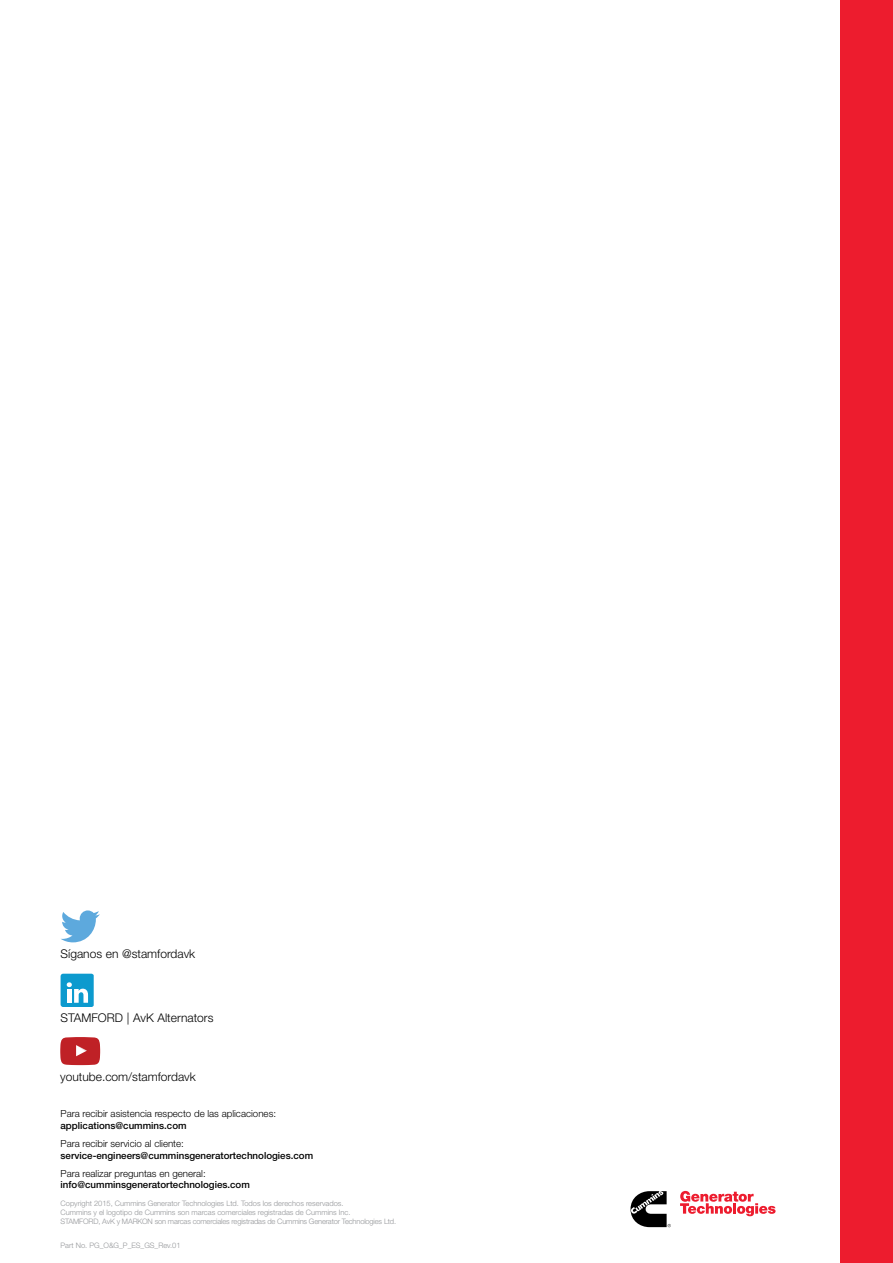
<style>
.page{position:relative;width:893px;height:1263px;background:#fff}
.page>*{position:absolute;margin:0;border:0;box-sizing:border-box;transform-origin:0 0}
.t1{font:300 12px "Helvetica Neue";color:#000}
.t2{font:500 9.75px "Helvetica Neue";color:#000}
.t3{font:300 9.75px "Helvetica Neue";color:#000}
.t4{font:300 7.5px/9px "Helvetica Neue";color:#939598}
</style>
<div class="page">
<div style="left:840px;top:0;width:53px;height:1263px;background:#ed1c2e"></div>
<svg style="left:680px;top:1191px;width:95px;height:25px"></svg>
<svg style="left:630px;top:1191px;width:41px;height:36px"></svg>
<svg style="left:61px;top:910px;width:39px;height:32px"></svg>
<svg style="left:60px;top:1037px;width:40px;height:28px"></svg>
<svg style="left:61px;top:974px;width:33px;height:33px"></svg>
<h1 class="t1" style="left:61px;top:946px;width:136px">Síganos en @stamfordavk</h1>
<h1 class="t1" style="left:61px;top:1011px;width:154px">STAMFORD | AvK Alternators</h1>
<h1 class="t1" style="left:60px;top:1069px;width:137px">youtube.com/stamfordavk</h1>
<h2 class="t3" style="left:61px;top:1108px;width:217px">Para recibir asistencia respecto de las aplicaciones:</h2>
<h2 class="t2" style="left:61px;top:1120px;width:128px">applications@cummins.com</h2>
<h2 class="t3" style="left:61px;top:1137px;width:125px">Para recibir servicio al cliente:</h2>
<h2 class="t2" style="left:61px;top:1149px;width:254px">service-engineers@cumminsgeneratortechnologies.com</h2>
<h2 class="t3" style="left:61px;top:1167px;width:147px">Para realizar preguntas en general:</h2>
<h2 class="t2" style="left:61px;top:1179px;width:191px">info@cumminsgeneratortechnologies.com</h2>
<p class="t4" style="left:61px;top:1199px;width:337px">Copyright 2015, Cummins Generator Technologies Ltd. Todos los derechos reservados.<br>Cummins y el logotipo de Cummins son marcas comerciales registradas de Cummins Inc.<br>STAMFORD, AvK y MARKON son marcas comerciales registradas de Cummins Generator Technologies Ltd.</p>
<p class="t4" style="left:61px;top:1241px;width:122px">Part No. PG_O&amp;G_P_ES_GS_Rev.01</p>
</div>
